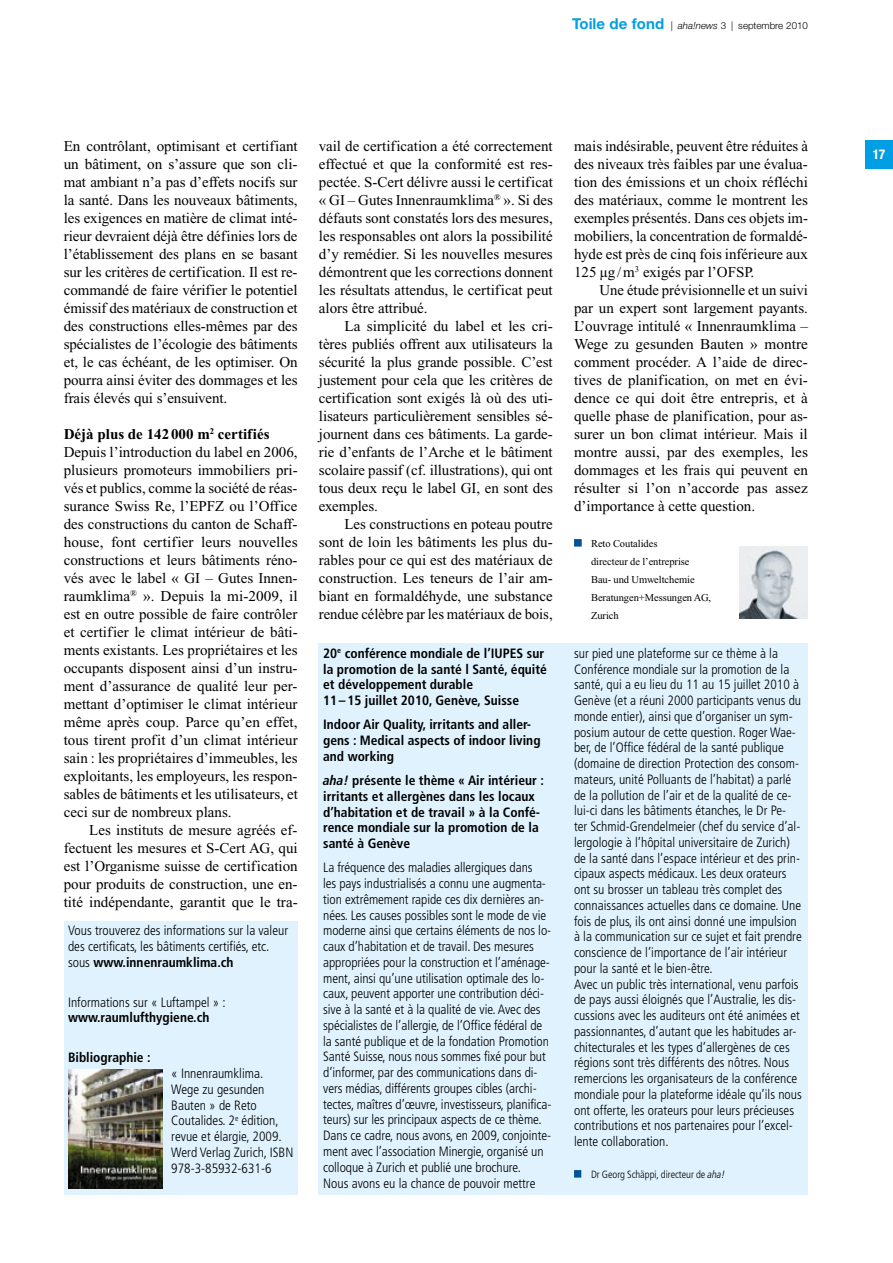
<style>
.page{position:relative;width:893px;height:1263px;background:#fff}
.page>*{position:absolute;margin:0;border:0;box-sizing:border-box;transform-origin:0 0}
.t1{font:15px/18px "Times New Roman";color:#000;text-align:justify}
.t2{font:300 condensed 13.5px/15.8px "Frutiger";color:#000}
.t3{font:700 condensed 13.5px/15.8px "Frutiger";color:#000}
.t4{font:700 condensed 13.5px "Helvetica Neue";color:#fff}
.t5{font:10.5px/18px "Times New Roman";letter-spacing:-.005em;color:#000}
.t6{font:300 condensed 10.5px "Frutiger";letter-spacing:-.005em;color:#000}
.t7{font:300 9.75px "Helvetica Neue";color:#000}
.s1{font-weight:700;font-size:15px;color:#009ee3}
.s2{font-style:italic}
.s3{font-weight:700}
.s4{font-family:"Frutiger LT Pro";font-style:italic}
</style>
<div class="page">
<div style="left:865px;top:140px;width:28px;height:29px;background:#009ee3"></div>
<div style="left:319px;top:643px;width:489px;height:552px;background:#dff2fd"></div>
<div style="left:574px;top:1170px;width:7px;height:7px;background:#005299"></div>
<div style="left:64px;top:921px;width:234px;height:274px;background:#dff2fd"></div>
<img style="left:69px;top:1069px;width:94px;height:119px">
<img style="left:740px;top:547px;width:68px;height:72px">
<div style="left:574px;top:539px;width:8px;height:8px;background:#005299"></div>
<p class="t7" style="left:572px;top:19px;width:237px"><span class="s1">Toile de fond</span> | <span class="s2">aha!news</span> 3 | septembre 2010</p>
<p class="t1" style="left:64px;top:137px;width:236px">En contrôlant, optimisant et certifiant un bâtiment, on s’assure que son cli&shy;mat ambiant n’a pas d’effets nocifs sur la santé. Dans les nouveaux bâtiments, les exigences en matière de climat inté&shy;rieur devraient déjà être définies lors de l’établissement des plans en se basant sur les critères de certification. Il est re&shy;commandé de faire vérifier le potentiel émissif des matériaux de construction et des constructions elles-mêmes par des spécialistes de l’écologie des bâtiments et, le cas échéant, de les optimiser. On pourra ainsi éviter des dommages et les frais élevés qui s’ensuivent.</p>
<p class="t1" style="left:64px;top:425px;width:236px;text-align:left"><span class="s3">Déjà plus de 142000 m</span><sup>2</sup> <span class="s3">certifiés </span>Depuis l’introduction du label en 2006, plusieurs promoteurs immobiliers pri&shy;vés et publics, comme la société de réas&shy;surance Swiss Re, l’EPFZ ou l’Office des constructions du canton de Schaff&shy;house, font certifier leurs nouvelles constructions et leurs bâtiments réno&shy;vés avec le label « GI – Gutes Innen&shy;raumklima<sup>®</sup> ». Depuis la mi-2009, il est en outre possible de faire contrôler et certifier le climat intérieur de bâti&shy;ments existants. Les propriétaires et les occupants disposent ainsi d’un instru&shy;ment d’assurance de qualité leur per&shy;mettant d’optimiser le climat intérieur même après coup. Parce qu’en effet, tous tirent profit d’un climat intérieur sain : les propriétaires d’immeubles, les exploitants, les employeurs, les respon&shy;sables de bâtiments et les utilisateurs, et ceci sur de nombreux plans.</p>
<p class="t1" style="left:64px;top:821px;width:235px;text-indent:26px">Les instituts de mesure agréés ef&shy;fectuent les mesures et S-Cert AG, qui est l’Organisme suisse de certification pour produits de construction, une en&shy;tité indépendante, garantit que le tra-</p>
<p class="t2" style="left:68px;top:923px;width:222px">Vous trouverez des informations sur la valeur des certificats, les bâtiments certifiés, etc. sous <span class="s3">www.innenraumklima.ch</span></p>
<p class="t2" style="left:68px;top:994px;width:159px">Informations sur « Luftampel » :</p>
<p class="t3" style="left:68px;top:1010px;width:143px">www.raumlufthygiene.ch</p>
<p class="t3" style="left:68px;top:1050px;width:84px">Bibliographie :</p>
<p class="t2" style="left:171px;top:1066px;width:124px">« Innenraumklima.<br>Wege zu gesunden<br>Bauten » de Reto<br>Coutalides. 2<sup>e</sup> édition, revue et élargie, 2009.<br>Werd Verlag Zurich, ISBN<br>978-3-85932-631-6</p>
<p class="t1" style="left:319px;top:137px;width:235px">vail de certification a été correctement effectué et que la conformité est res&shy;pectée. S-Cert délivre aussi le certificat « GI – Gutes Innenraumklima<sup>®</sup> ». Si des défauts sont constatés lors des mesures, les responsables ont alors la possibilité d’y remédier. Si les nouvelles mesures démontrent que les corrections donnent les résultats attendus, le certificat peut alors être attribué.</p>
<p class="t1" style="left:319px;top:317px;width:235px;text-indent:26px">La simplicité du label et les cri&shy;tères publiés offrent aux utilisateurs la sécurité la plus grande possible. C’est justement pour cela que les critères de certification sont exigés là où des uti&shy;lisateurs particulièrement sensibles sé&shy;journent dans ces bâtiments. La garde&shy;rie d’enfants de l’Arche et le bâtiment scolaire passif (cf. illustrations), qui ont tous deux reçu le label GI, en sont des exemples.</p>
<p class="t1" style="left:319px;top:515px;width:235px;text-indent:26px">Les constructions en poteau poutre sont de loin les bâtiments les plus du&shy;rables pour ce qui est des matériaux de construction. Les teneurs de l’air am&shy;biant en formaldéhyde, une substance rendue célèbre par les matériaux de bois,</p>
<p class="t3" style="left:323px;top:645px;width:225px">20<sup>e</sup> conférence mondiale de l’IUPES sur la promotion de la santé l Santé, équité et développement durable<br>11–15 juillet 2010, Genève, Suisse</p>
<p class="t3" style="left:323px;top:717px;width:219px">Indoor Air Quality, irritants and aller&shy;gens : Medical aspects of indoor living and working</p>
<p class="t3" style="left:323px;top:772px;width:222px"><span class="s4">aha!</span> présente le thème « Air intérieur : irritants et allergènes dans les locaux d’habitation et de travail » à la Confé&shy;rence mondiale sur la promotion de la santé à Genève</p>
<p class="t2" style="left:323px;top:860px;width:230px">La fréquence des maladies allergiques dans<br>les pays industrialisés a connu une augmenta&shy;tion extrêmement rapide ces dix dernières an&shy;nées. Les causes possibles sont le mode de vie moderne ainsi que certains éléments de nos lo&shy;caux d’habitation et de travail. Des mesures appropriées pour la construction et l’aménage&shy;ment, ainsi qu’une utilisation optimale des lo&shy;caux, peuvent apporter une contribution déci&shy;sive à la santé et à la qualité de vie. Avec des spécialistes de l’allergie, de l’Office fédéral de la santé publique et de la fondation Promotion Santé Suisse, nous nous sommes fixé pour but d’informer, par des communications dans di&shy;vers médias, différents groupes cibles (archi&shy;tectes, maîtres d’œuvre, investisseurs, planifica&shy;teurs) sur les principaux aspects de ce thème.<br>Dans ce cadre, nous avons, en 2009, conjointe&shy;ment avec l’association Minergie, organisé un colloque à Zurich et publié une brochure.<br>Nous avons eu la chance de pouvoir mettre</p>
<p class="t1" style="left:574px;top:137px;width:236px">mais indésirable, peuvent être réduites à des niveaux très faibles par une évalua&shy;tion des émissions et un choix réfléchi des matériaux, comme le montrent les exemples présentés. Dans ces objets im&shy;mobiliers, la concentration de formaldé&shy;hyde est près de cinq fois inférieure aux 125 µg/m<sup>3</sup> exigés par l’OFSP.</p>
<p class="t1" style="left:574px;top:281px;width:235px;text-indent:26px">Une étude prévisionnelle et un suivi par un expert sont largement payants.<br>L’ouvrage intitulé « Innenraumklima – Wege zu gesunden Bauten » montre comment procéder. A l’aide de direc&shy;tives de planification, on met en évi&shy;dence ce qui doit être entrepris, et à quelle phase de planification, pour as&shy;surer un bon climat intérieur. Mais il montre aussi, par des exemples, les dommages et les frais qui peuvent en résulter si l’on n’accorde pas assez d’importance à cette question.</p>
<p class="t5" style="left:591px;top:534px;width:122px">Reto Coutalides<br>directeur de l’entreprise<br>Bau- und Umweltchemie<br>Beratungen+Messungen AG,<br>Zurich</p>
<p class="t2" style="left:574px;top:645px;width:229px">sur pied une plateforme sur ce thème à la Conférence mondiale sur la promotion de la santé, qui a eu lieu du 11 au 15 juillet 2010 à Genève (et a réuni 2000 participants venus du monde entier), ainsi que d’organiser un sym&shy;posium autour de cette question. Roger Wae&shy;ber, de l’Office fédéral de la santé publique (domaine de direction Protection des consom&shy;mateurs, unité Polluants de l’habitat) a parlé de la pollution de l’air et de la qualité de ce&shy;lui-ci dans les bâtiments étanches, le Dr Pe&shy;ter Schmid-Grendelmeier (chef du service d’al&shy;lergologie à l’hôpital universitaire de Zurich) de la santé dans l’espace intérieur et des prin&shy;cipaux aspects médicaux. Les deux orateurs ont su brosser un tableau très complet des connaissances actuelles dans ce domaine. Une fois de plus, ils ont ainsi donné une impulsion à la communication sur ce sujet et fait prendre conscience de l’importance de l’air intérieur pour la santé et le bien-être.<br>Avec un public très international, venu parfois de pays aussi éloignés que l’Australie, les dis&shy;cussions avec les auditeurs ont été animées et passionnantes, d’autant que les habitudes ar&shy;chitecturales et les types d’allergènes de ces régions sont très différents des nôtres. Nous remercions les organisateurs de la conférence mondiale pour la plateforme idéale qu’ils nous ont offerte, les orateurs pour leurs précieuses contributions et nos partenaires pour l’excel&shy;lente collaboration.</p>
<p class="t6" style="left:591px;top:1168px;width:136px">Dr Georg Schäppi, directeur de <span class="s4">aha!</span></p>
<p class="t4" style="left:873px;top:146px;width:14px">17</p>
</div>
